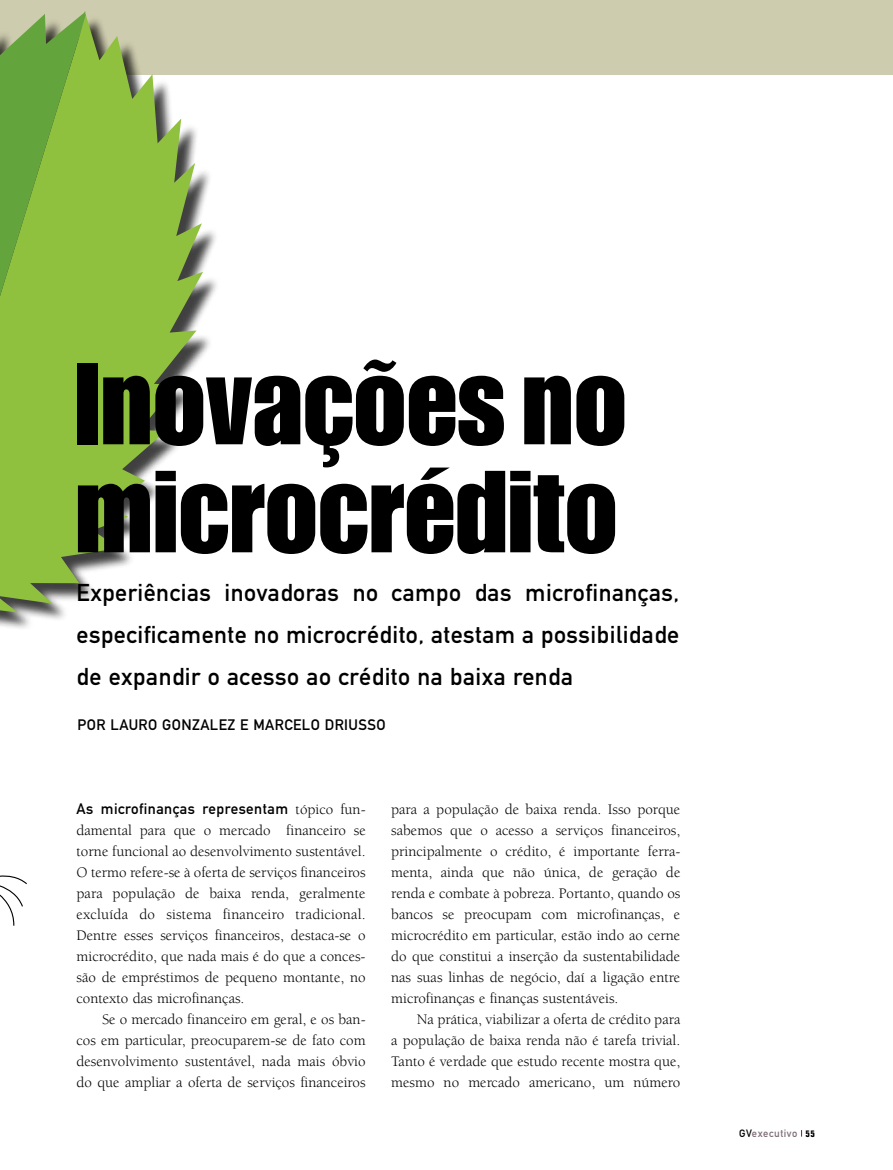
<style>
.page{position:relative;width:893px;height:1170px;background:#fff}
.page>*{position:absolute;margin:0;border:0;box-sizing:border-box;transform-origin:0 0}
.t1{font:114px/108px "Impact";color:#000}
.t2{font:24px/42px "DIN Mittelschrift";letter-spacing:.02em;color:#000;text-align:justify}
.t3{font:15px/21px "Berkeley";color:#000;text-align:justify}
.t4{font:15px "DIN Mittelschrift";letter-spacing:.03em;color:#000}
.t5{font:10.5px "DIN Mittelschrift";letter-spacing:.05em;color:#7f6d77}
.s1{font-family:"Berkeley"}
.s2{color:#000}
.s3{font-family:"Eurostile";font-weight:700;font-stretch:condensed;font-size:9px;color:#000}
</style>
<div class="page">
<div style="left:0;top:0;width:893px;height:74px;background:#ceccae"></div>
<div style="left:0;top:13px;width:362px;height:774px;background:#000;opacity:.75"></div>
<svg style="left:0;top:15px;width:203px;height:597px;fill:#90c13e"></svg>
<svg style="left:0;top:11px;width:86px;height:285px;background:#7fb444"></svg>
<svg style="left:0;top:875px;width:27px;height:51px"></svg>
<h1 class="t1" style="left:75px;top:348px;width:554px">Inovações no microcrédito</h1>
<h2 class="t2" style="left:77px;top:571px;width:604px">Experiências inovadoras no campo das microfinanças, especificamente no microcrédito, atestam a possibilidade de expandir o acesso ao crédito na baixa renda</h2>
<p class="t4" style="left:78px;top:716px;width:310px">por Lauro Gonzalez e Marcelo Driusso</p>
<p class="t4" style="left:77px;top:799px;width:291px">As microfinanças representam <span class="s1">tópico fun-</span></p>
<p class="t3" style="left:77px;top:819px;width:291px">damental para que o mercado financeiro se torne funcional ao desenvolvimento sustentável.<br>O termo refere-se à oferta de serviços financeiros para população de baixa renda, geralmente excluída do sistema financeiro tradicional.<br>Dentre esses serviços financeiros, destaca-se o microcrédito, que nada mais é do que a conces&shy;são de empréstimos de pequeno montante, no contexto das microfinanças.</p>
<p class="t3" style="left:77px;top:1008px;width:291px;text-indent:26px">Se o mercado financeiro em geral, e os ban&shy;cos em particular, preocuparem-se de fato com desenvolvimento sustentável, nada mais óbvio do que ampliar a oferta de serviços financeiros</p>
<p class="t3" style="left:391px;top:798px;width:291px">para a população de baixa renda. Isso porque sabemos que o acesso a serviços financeiros, principalmente o crédito, é importante ferra&shy;menta, ainda que não única, de geração de renda e combate à pobreza. Portanto, quando os bancos se preocupam com microfinanças, e microcrédito em particular, estão indo ao cerne do que constitui a inserção da sustentabilidade nas suas linhas de negócio, daí a ligação entre microfinanças e finanças sustentáveis.</p>
<p class="t3" style="left:391px;top:1008px;width:291px;text-indent:26px">Na prática, viabilizar a oferta de crédito para a população de baixa renda não é tarefa trivial.<br>Tanto é verdade que estudo recente mostra que, mesmo no mercado americano, um número</p>
<p class="t5" style="left:739px;top:1126px;width:77px"><span class="s2">gv</span>executivo <span class="s3">55</span></p>
</div>
